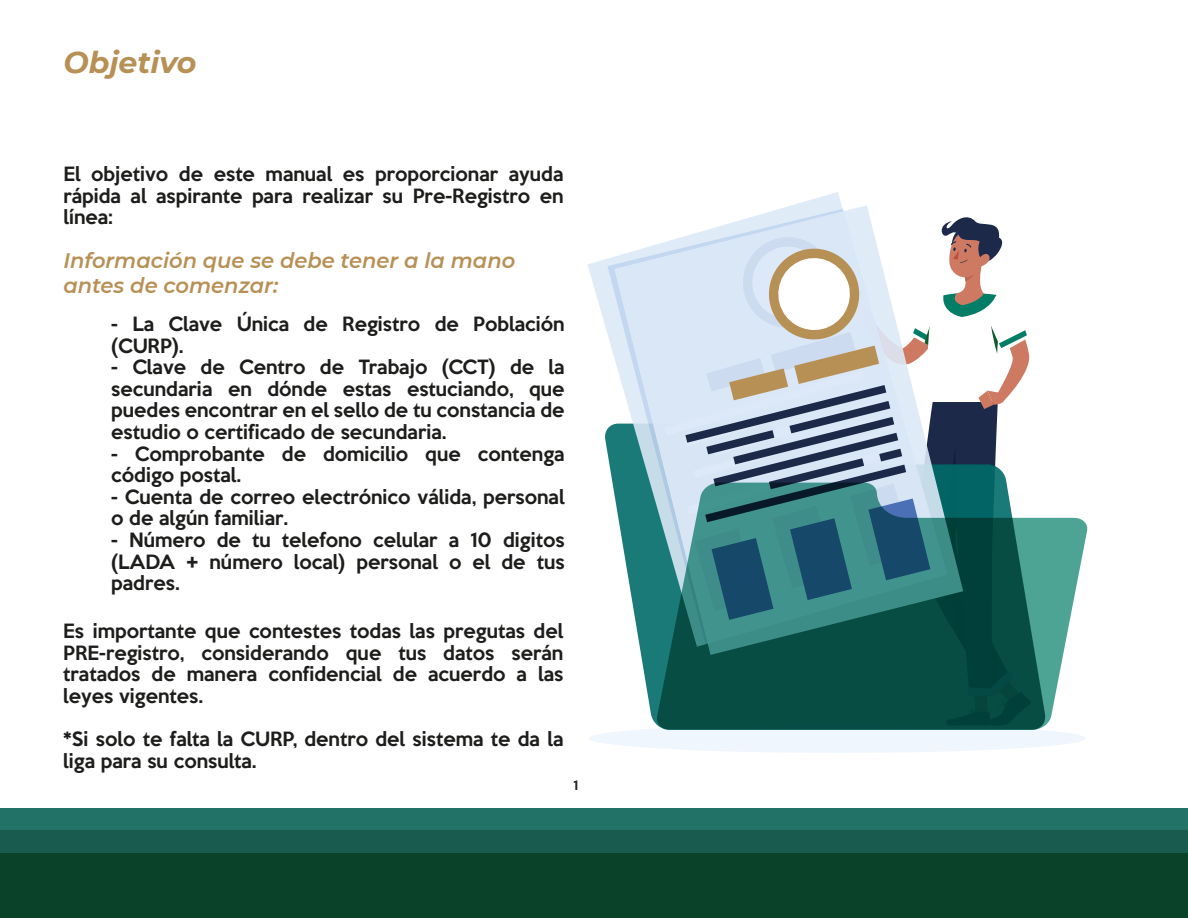
<style>
.page{position:relative;width:1188px;height:918px;background:#fff}
.page>*{position:absolute;margin:0;border:0;box-sizing:border-box;transform-origin:0 0}
.t1{font:italic 700 30px "Montserrat";color:#b79055}
.t2{font:italic 600 21px/25.5px "Montserrat";color:#b79055}
.t3{font:500 18px/21.6px "Keep Calm";color:#1d1d1b;text-align:justify}
.t4{font:500 12px "Keep Calm";color:#1d1d1b}
</style>
<div class="page">
<div style="left:0;top:809px;width:1188px;height:64px;background:#227267"></div>
<div style="left:0;top:831px;width:1188px;height:64px;background:#195c4f"></div>
<div style="left:0;top:854px;width:1188px;height:64px;background:#094129"></div>
<div style="left:589px;top:724px;width:497px;height:29px;background:#f0f6fd;border-radius:50%"></div>
<svg style="left:641px;top:655px;width:16px;height:75px"></svg>
<svg style="left:588px;top:192px;width:254px;height:258px"></svg>
<svg style="left:607px;top:209px;width:7px;height:283px"></svg>
<svg style="left:614px;top:205px;width:255px;height:450px"></svg>
<svg style="left:664px;top:213px;width:366px;height:270px"></svg>
<svg style="left:657px;top:483px;width:430px;height:247px;background:#327472"></svg>
<h1 class="t1" style="left:63px;top:41px;width:135px">Objetivo</h1>
<p class="t3" style="left:63px;top:162px;width:502px">El objetivo de este manual es proporcionar ayuda rápida al aspirante para realizar su Pre-Registro en línea:</p>
<p class="t2" style="left:63px;top:247px;width:454px">Información que se debe tener a la mano antes de comenzar:</p>
<p class="t3" style="left:111px;top:312px;width:455px">- La Clave Única de Registro de Población (CURP).</p>
<p class="t3" style="left:111px;top:355px;width:455px">- Clave de Centro de Trabajo (CCT) de la secundaria en dónde estas estuciando, que puedes encontrar en el sello de tu constancia de estudio o certificado de secundaria.</p>
<p class="t3" style="left:111px;top:441px;width:455px">- Comprobante de domicilio que contenga código postal.</p>
<p class="t3" style="left:111px;top:484px;width:455px">- Cuenta de correo electrónico válida, personal o de algún familiar.</p>
<p class="t3" style="left:111px;top:528px;width:455px">- Número de tu telefono celular a 10 digitos (LADA + número local) personal o el de tus padres.</p>
<p class="t3" style="left:63px;top:619px;width:502px">Es importante que contestes todas las pregutas del PRE-registro, considerando que tus datos serán tratados de manera confidencial de acuerdo a las leyes vigentes.</p>
<p class="t3" style="left:63px;top:727px;width:502px">*Si solo te falta la CURP, dentro del sistema te da la liga para su consulta.</p>
<p class="t4" style="left:574px;top:775px;width:7px">1</p>
</div>
